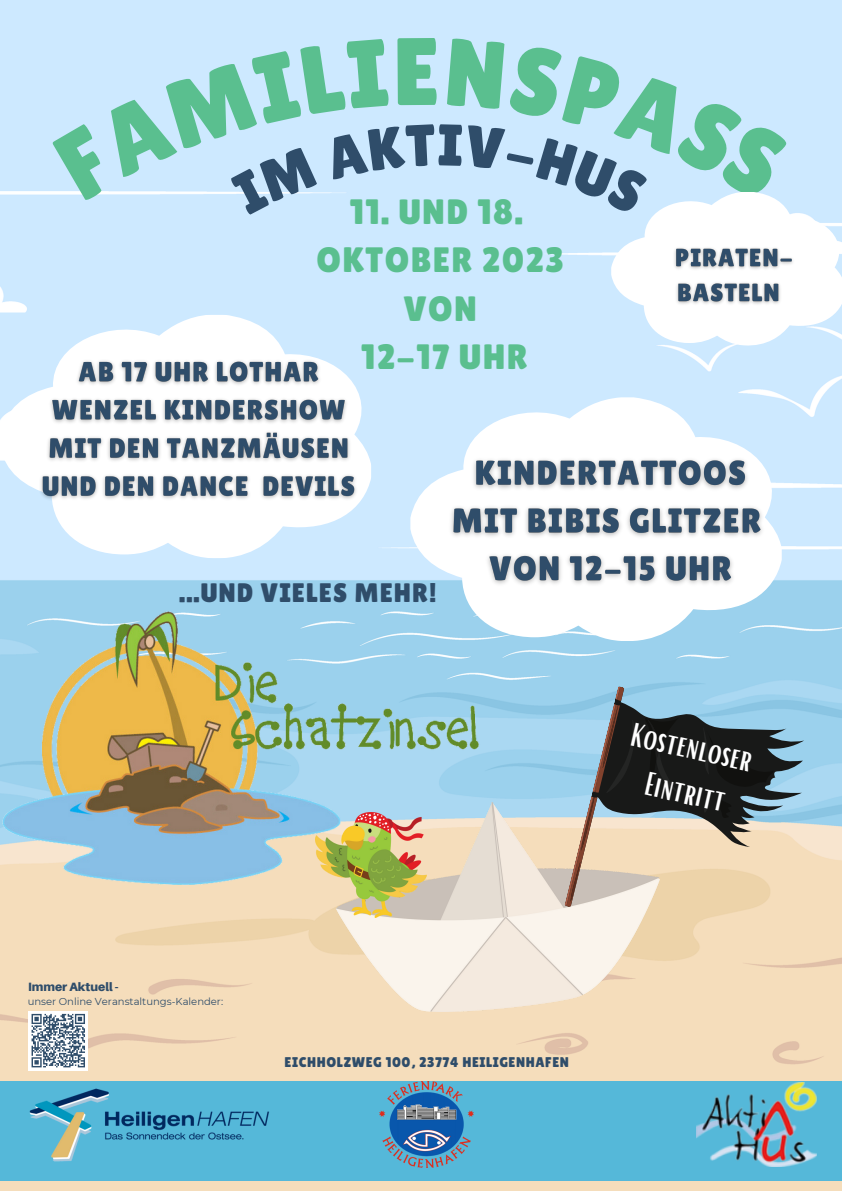
<style>
.page{position:relative;width:842px;height:1191px;background:#fff}
.page>*{position:absolute;margin:0;border:0;box-sizing:border-box;transform-origin:0 0}
.t1{font:95.5px "Lilita One";color:#5abf8f}
.t2{font:35.2px "Lilita One";letter-spacing:.04em;color:#5abf8f}
.t3{font:32.3px "Bright";color:#fff}
.t4{font:26.7px "Lilita One";letter-spacing:.04em;color:#2f4d6a}
.t5{font:14px "Lilita One";letter-spacing:.04em;color:#2f4d6a}
.t6{font:900 12px "Aileron";color:#2f4d6a}
.t7{font:10px "Montserrat";color:#2f4d6a}
</style>
<div class="page">
<img style="left:0;top:0;width:842px;height:1190px">
<img style="left:0;top:589px;width:497px;height:300px">
<div style="left:0;top:1081px;width:842px;height:99px;background:#55b8d9"></div>
<img style="left:29px;top:1088px;width:240px;height:74px">
<img style="left:380px;top:1081px;width:94px;height:86px">
<img style="left:696px;top:1082px;width:120px;height:84px">
<img style="left:336px;top:802px;width:324px;height:209px">
<svg style="left:0;top:314px;width:371px;height:244px"></svg>
<svg style="left:410px;top:397px;width:372px;height:244px"></svg>
<svg style="left:564px;top:685px;width:252px;height:269px"></svg>
<svg style="left:564px;top:686px;width:122px;height:221px"></svg>
<svg style="left:693px;top:727px;width:86px;height:92px"></svg>
<img style="left:316px;top:812px;width:111px;height:104px">
<img style="left:446px;top:452px;width:325px;height:138px">
<img style="left:34px;top:355px;width:329px;height:150px">
<div style="left:29px;top:1010px;width:59px;height:60px;background:#fff"></div>
<svg style="left:31px;top:1013px;width:54px;height:54px"></svg>
<svg style="left:52px;top:37px;width:790px;height:308px"></svg>
<p class="t1" style="left:393px;top:17px;width:49px">E</p>
<p class="t2" style="left:350px;top:191px;width:174px">11. UND 18.</p>
<p class="t2" style="left:316px;top:240px;width:249px">OKTOBER 2023</p>
<p class="t2" style="left:404px;top:288px;width:75px">VON</p>
<p class="t2" style="left:361px;top:337px;width:168px">12-17 UHR</p>
<p class="t4" style="left:179px;top:577px;width:259px">...UND VIELES MEHR!</p>
<p class="t3" style="left:637px;top:713px;width:125px;rotate:13deg">Kostenloser</p>
<p class="t3" style="left:650px;top:762px;width:83px;rotate:13deg">Eintritt</p>
<p class="t6" style="left:28px;top:978px;width:92px">Immer Aktuell -</p>
<p class="t7" style="left:28px;top:995px;width:197px">unser Online Veranstaltungs-Kalender:</p>
<p class="t5" style="left:285px;top:1054px;width:286px">EICHHOLZWEG 100, 23774 HEILIGENHAFEN</p>
</div>
